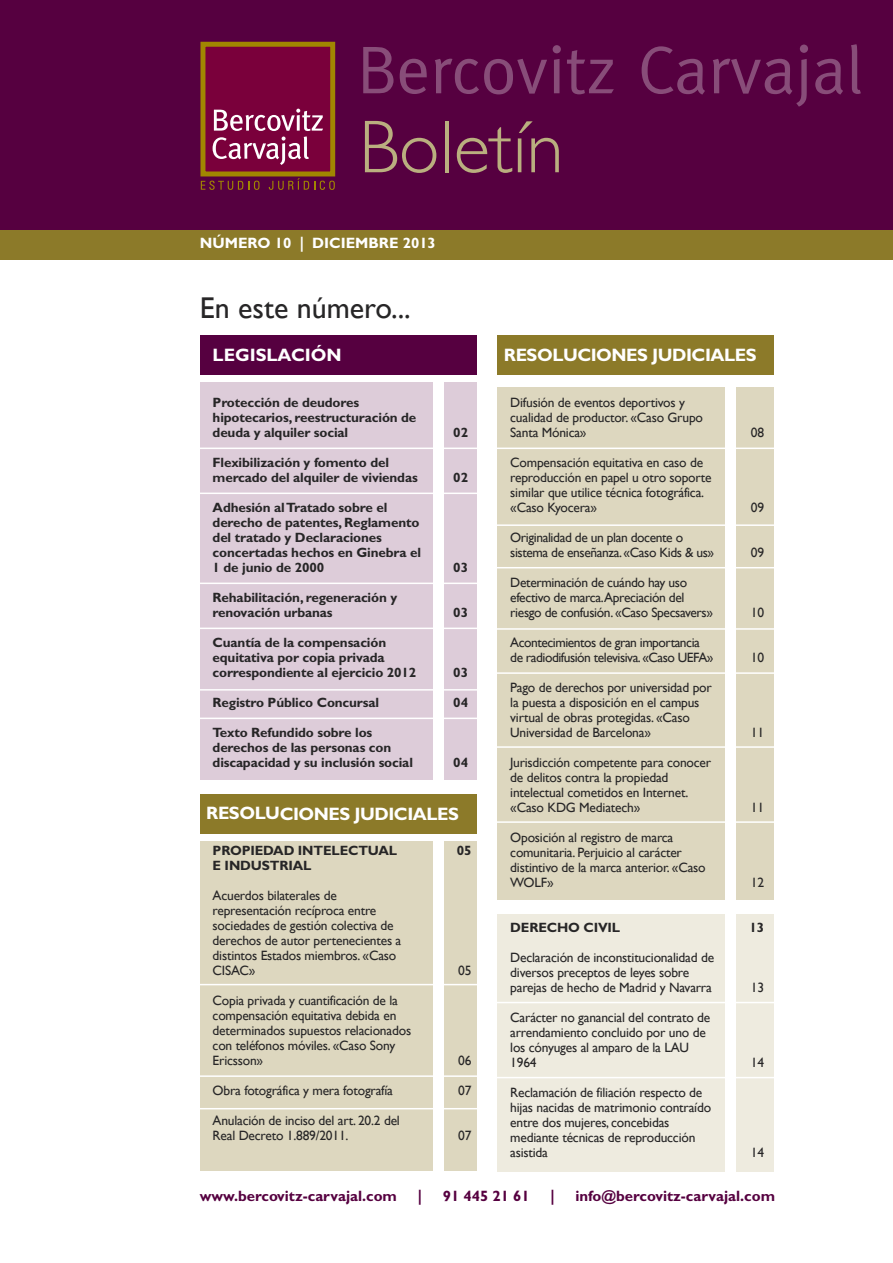
<style>
.page{position:relative;width:893px;height:1263px;background:#fff}
.page>*{position:absolute;margin:0;border:0;box-sizing:border-box;transform-origin:0 0}
.t1{font:300 75.3px "Gill Sans";color:#baaf7f}
.t2{font:67.5px "Meta";color:#884d79}
.t3{font:30px "Gill Sans";color:#272627}
.t4{font:700 18px "Gill Sans";letter-spacing:-.025em;color:#fff}
.t5{font:700 18px "Gill Sans";color:#fff}
.t6{font:700 15px "Gill Sans";color:#560040}
.t7{font:700 15px "Gill Sans";color:#fff}
.t8{font:13.5px/15px "Gill Sans";letter-spacing:-.015em;color:#272627}
.t9{font:700 13.5px/15px "Gill Sans";letter-spacing:-.01em;color:#272627}
.t10{font:13.5px/15px "Gill Sans";letter-spacing:-.035em;color:#272627}
</style>
<div class="page">
<div style="left:0;top:0;width:893px;height:230px;background:#560040"></div>
<div style="left:203px;top:44px;width:130px;height:130px;background:#7a003b"></div>
<div style="left:200px;top:42px;width:135px;height:134px;border:5px solid #a18701"></div>
<svg style="left:213px;top:109px;width:110px;height:56px"></svg>
<svg style="left:201px;top:181px;width:58px;height:9px"></svg>
<svg style="left:269px;top:178px;width:66px;height:12px"></svg>
<div style="left:0;top:230px;width:893px;height:29px;background:#8c7a29"></div>
<div style="left:200px;top:336px;width:276px;height:39px;background:#560040"></div>
<div style="left:200px;top:382px;width:276px;height:398px;background:#ddccd9"></div>
<div style="left:433px;top:377px;width:11px;height:405px;background:#fff"></div>
<div style="left:497px;top:336px;width:277px;height:39px;background:#8c7a29"></div>
<div style="left:497px;top:387px;width:277px;height:512px;background:#ddd7bf"></div>
<div style="left:200px;top:841px;width:276px;height:329px;background:#ddd7bf"></div>
<div style="left:497px;top:914px;width:277px;height:258px;background:#eeebdf"></div>
<div style="left:200px;top:794px;width:276px;height:39px;background:#8c7a29"></div>
<hr style="left:191px;top:1075px;width:298px;height:2px;background:#fff">
<hr style="left:191px;top:1108px;width:298px;height:1px;background:#fff">
<div style="left:725px;top:379px;width:11px;height:797px;background:#fff"></div>
<div style="left:433px;top:836px;width:11px;height:338px;background:#fff"></div>
<hr style="left:191px;top:448px;width:298px;height:1px;background:#fff">
<hr style="left:494px;top:448px;width:298px;height:1px;background:#fff">
<hr style="left:494px;top:524px;width:298px;height:2px;background:#fff">
<hr style="left:493px;top:567px;width:298px;height:1px;background:#fff">
<hr style="left:489px;top:628px;width:298px;height:2px;background:#fff">
<hr style="left:488px;top:672px;width:298px;height:2px;background:#fff">
<hr style="left:483px;top:746px;width:298px;height:2px;background:#fff">
<hr style="left:483px;top:821px;width:298px;height:2px;background:#fff">
<hr style="left:483px;top:1002px;width:298px;height:1px;background:#fff">
<hr style="left:481px;top:1077px;width:298px;height:1px;background:#fff">
<hr style="left:191px;top:493px;width:298px;height:1px;background:#fff">
<hr style="left:191px;top:583px;width:298px;height:1px;background:#fff">
<hr style="left:191px;top:628px;width:298px;height:1px;background:#fff">
<hr style="left:191px;top:689px;width:298px;height:2px;background:#fff">
<hr style="left:191px;top:718px;width:298px;height:1px;background:#fff">
<hr style="left:191px;top:984px;width:298px;height:1px;background:#fff">
<h2 class="t2" style="left:357px;top:31px;width:507px">Bercovitz Carvajal</h2>
<h1 class="t1" style="left:359px;top:105px;width:206px">Boletín</h1>
<p class="t7" style="left:200px;top:238px;width:238px">NÚMERO 10 | DICIEMBRE 2013</p>
<h3 class="t3" style="left:200px;top:291px;width:212px">En este número...</h3>
<h3 class="t5" style="left:213px;top:348px;width:131px">LEGISLACIÓN</h3>
<p class="t9" style="left:213px;top:396px;width:205px">Protección de deudores hipotecarios, reestructuración de deuda y alquiler social</p>
<p class="t9" style="left:213px;top:456px;width:207px">Flexibilización y fomento del mercado del alquiler de viviendas</p>
<p class="t9" style="left:213px;top:501px;width:210px">Adhesión alTratado sobre el derecho de patentes, Reglamento del tratado y Declaraciones concertadas hechos en Ginebra el<br>1 de junio de 2000</p>
<p class="t9" style="left:213px;top:591px;width:186px">Rehabilitación, regeneración y renovación urbanas</p>
<p class="t9" style="left:213px;top:636px;width:205px">Cuantía de la compensación equitativa por copia privada correspondiente al ejercicio 2012</p>
<p class="t9" style="left:213px;top:696px;width:168px">Registro Público Concursal</p>
<p class="t9" style="left:213px;top:726px;width:202px">Texto Refundido sobre los derechos de las personas con discapacidad y su inclusión social</p>
<p class="t9" style="left:453px;top:426px;width:16px">02</p>
<p class="t9" style="left:453px;top:471px;width:16px">02</p>
<p class="t9" style="left:453px;top:561px;width:16px">03</p>
<p class="t9" style="left:453px;top:606px;width:16px">03</p>
<p class="t9" style="left:453px;top:666px;width:16px">03</p>
<p class="t9" style="left:453px;top:696px;width:16px">04</p>
<p class="t9" style="left:453px;top:756px;width:16px">04</p>
<h3 class="t4" style="left:206px;top:807px;width:254px">RESOLUCIONES JUDICIALES</h3>
<p class="t9" style="left:213px;top:844px;width:186px">PROPIEDAD INTELECTUAL<br>E INDUSTRIAL</p>
<p class="t8" style="left:213px;top:887px;width:190px">Acuerdos bilaterales de representación recíproca entre sociedades de gestión colectiva de derechos de autor pertenecientes a distintos Estados miembros. «Caso<br>CISAC»</p>
<p class="t8" style="left:213px;top:992px;width:200px">Copia privada y cuantificación de la compensación equitativa debida en determinados supuestos relacionados con teléfonos móviles. «Caso Sony<br>Ericsson»</p>
<p class="t8" style="left:213px;top:1082px;width:182px">Obra fotográfica y mera fotografía</p>
<p class="t8" style="left:213px;top:1112px;width:189px">Anulación de inciso del art. 20.2 del<br>Real Decreto 1.889/2011.</p>
<p class="t9" style="left:457px;top:844px;width:16px">05</p>
<p class="t8" style="left:458px;top:963px;width:15px">05</p>
<p class="t8" style="left:458px;top:1053px;width:15px">06</p>
<p class="t8" style="left:458px;top:1083px;width:15px">07</p>
<p class="t8" style="left:458px;top:1128px;width:15px">07</p>
<h3 class="t4" style="left:504px;top:348px;width:254px">RESOLUCIONES JUDICIALES</h3>
<p class="t8" style="left:510px;top:395px;width:194px">Difusión de eventos deportivos y cualidad de productor. «Caso Grupo<br>Santa Mónica»</p>
<p class="t8" style="left:510px;top:455px;width:203px">Compensación equitativa en caso de reproducción en papel u otro soporte similar que utilice técnica fotográfica. «Caso Kyocera»</p>
<p class="t8" style="left:510px;top:530px;width:205px">Originalidad de un plan docente o sistema de enseñanza.«Caso Kids &amp; us»</p>
<p class="t8" style="left:510px;top:575px;width:204px">Determinación de cuándo hay uso efectivo de marca.Apreciación del riesgo de confusión. «Caso Specsavers»</p>
<p class="t10" style="left:510px;top:635px;width:205px">Acontecimientos de gran importancia de radiodifusión televisiva.«Caso UEFA»</p>
<p class="t8" style="left:510px;top:680px;width:203px">Pago de derechos por universidad por la puesta a disposición en el campus virtual de obras protegidas. «Caso Universidad de Barcelona»</p>
<p class="t8" style="left:510px;top:755px;width:202px">Jurisdicción competente para conocer de delitos contra la propiedad intelectual cometidos en Internet. «Caso KDG Mediatech»</p>
<p class="t8" style="left:510px;top:830px;width:197px">Oposición al registro de marca comunitaria. Perjuicio al carácter distintivo de la marca anterior. «Caso<br>WOLF»</p>
<p class="t9" style="left:510px;top:921px;width:111px">DERECHO CIVIL</p>
<p class="t8" style="left:510px;top:950px;width:205px">Declaración de inconstitucionalidad de diversos preceptos de leyes sobre parejas de hecho de Madrid y Navarra</p>
<p class="t8" style="left:510px;top:1010px;width:202px">Carácter no ganancial del contrato de arrendamiento concluido por uno de los cónyuges al amparo de la LAU<br>1964</p>
<p class="t8" style="left:510px;top:1085px;width:202px">Reclamación de filiación respecto de hijas nacidas de matrimonio contraído entre dos mujeres, concebidas mediante técnicas de reproducción asistida</p>
<p class="t8" style="left:751px;top:425px;width:15px">08</p>
<p class="t8" style="left:751px;top:500px;width:15px">09</p>
<p class="t8" style="left:751px;top:545px;width:15px">09</p>
<p class="t8" style="left:751px;top:605px;width:15px">10</p>
<p class="t8" style="left:751px;top:650px;width:15px">10</p>
<p class="t8" style="left:751px;top:725px;width:15px">11</p>
<p class="t8" style="left:751px;top:800px;width:15px">11</p>
<p class="t8" style="left:751px;top:875px;width:15px">12</p>
<p class="t9" style="left:749px;top:921px;width:16px">13</p>
<p class="t8" style="left:751px;top:980px;width:15px">13</p>
<p class="t8" style="left:751px;top:1055px;width:15px">14</p>
<p class="t8" style="left:751px;top:1145px;width:15px">14</p>
<p class="t6" style="left:200px;top:1190px;width:199px">www.bercovitz-carvajal.com</p>
<p class="t6" style="left:418px;top:1190px;width:6px">|</p>
<p class="t6" style="left:443px;top:1190px;width:88px">91 445 21 61</p>
<p class="t6" style="left:550px;top:1190px;width:6px">|</p>
<p class="t6" style="left:575px;top:1190px;width:201px">info@bercovitz-carvajal.com</p>
</div>
